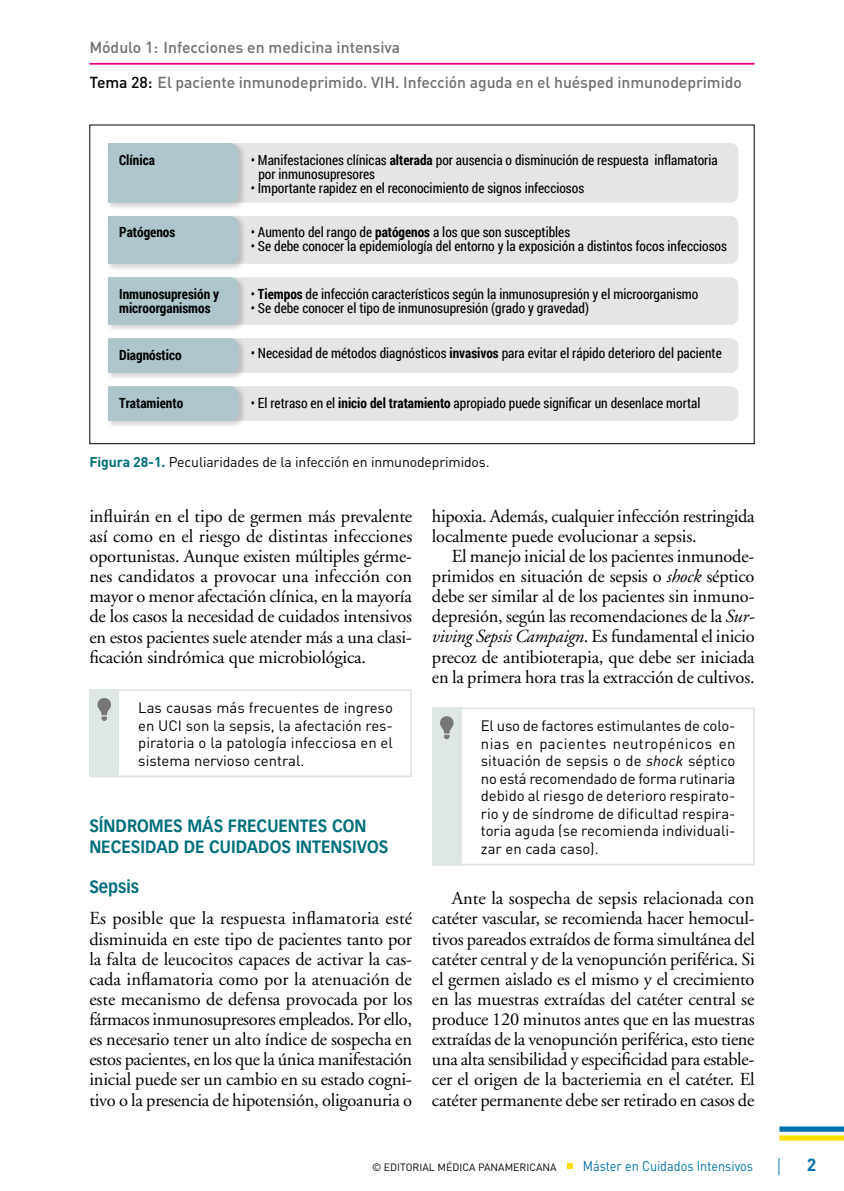
<style>
.page{position:relative;width:844px;height:1191px;background:#fff}
.page>*{position:absolute;margin:0;border:0;box-sizing:border-box;transform-origin:0 0}
.t1{font:18.38px/20.1px "Adobe Garamond";letter-spacing:-.01em;color:#000;text-align:justify}
.t2{font:700 17.5px/20.1px "Vectora LT Std";color:#006f7b;scale:.9 1}
.t3{font:17.5px "Optima LT Std";color:#0073ab}
.t4{font:700 17.5px "DIN";color:#0073ab}
.t5{font:500 15.75px "DIN";letter-spacing:-.005em;color:#6f6f6f}
.t6{font:14.88px/17.5px "DIN";color:#000;text-align:justify}
.t7{font:14px/14px "Roboto Condensed";color:#000;scale:.96 1}
.t8{font:700 14px/14px "Roboto Condensed";color:#000;scale:.96 1}
.t9{font:14px "DIN";letter-spacing:-.01em;color:#000}
.t10{font:14px "DIN";color:#0073ab;scale:.9 1}
.t11{font:10.5px "DIN";color:#000}
.s1{color:#000}
.s2{font-weight:700}
.s3{font-weight:700;color:#006f7b}
.s4{font-style:italic}
</style>
<div class="page">
<hr style="left:89px;top:63px;width:665px;height:2px;background:#e6007d">
<svg style="left:567px;top:1163px;width:5px;height:6px"></svg>
<div style="left:779px;top:1126px;width:64px;height:5px;background:#0073ab"></div>
<div style="left:779px;top:1135px;width:64px;height:5px;background:#fd0"></div>
<div style="left:89px;top:689px;width:323px;height:88px;border:2px solid #dee7e3"></div>
<div style="left:89px;top:689px;width:30px;height:88px;background:#dee7e3"></div>
<svg style="left:97px;top:698px;width:14px;height:23px"></svg>
<div style="left:432px;top:707px;width:322px;height:158px;border:2px solid #dee7e3"></div>
<div style="left:432px;top:707px;width:29px;height:158px;background:#dee7e3"></div>
<svg style="left:440px;top:716px;width:13px;height:23px"></svg>
<svg style="left:108px;top:143px;width:630px;height:60px;background:#d9dedf"></svg>
<svg style="left:108px;top:216px;width:630px;height:48px;background:#d9dedf"></svg>
<svg style="left:108px;top:277px;width:630px;height:48px;background:#d9dedf"></svg>
<svg style="left:108px;top:338px;width:630px;height:35px;background:#d9dedf"></svg>
<svg style="left:108px;top:386px;width:630px;height:35px;background:#d9dedf"></svg>
<p class="t5" style="left:89px;top:37px;width:312px">Módulo 1: Infecciones en medicina intensiva</p>
<p class="t5" style="left:89px;top:72px;width:653px"><span class="s1">Tema 28:</span> El paciente inmunodeprimido. VIH. Infección aguda en el huésped inmunodeprimido</p>
<p class="t8" style="left:119px;top:152px;width:39px">Clínica</p>
<p class="t7" style="left:258px;top:152px;width:480px;text-indent:-8px">• Manifestaciones clínicas <span class="s2">alterada</span> por ausencia o disminución de respuesta inflamatoria por inmunosupresores</p>
<p class="t7" style="left:251px;top:180px;width:349px">• Importante rapidez en el reconocimiento de signos infecciosos</p>
<p class="t8" style="left:119px;top:225px;width:60px">Patógenos</p>
<p class="t7" style="left:251px;top:225px;width:334px">• Aumento del rango de <span class="s2">patógenos</span> a los que son susceptibles</p>
<p class="t7" style="left:251px;top:239px;width:497px">• Se debe conocer la epidemiología del entorno y la exposición a distintos focos infecciosos</p>
<p class="t8" style="left:119px;top:286px;width:106px">Inmunosupresión y microorganismos</p>
<p class="t7" style="left:251px;top:286px;width:467px">• <span class="s2">Tiempos</span> de infección característicos según la inmunosupresión y el microorganismo</p>
<p class="t7" style="left:251px;top:300px;width:354px">• Se debe conocer el tipo de inmunosupresión (grado y gravedad)</p>
<p class="t8" style="left:119px;top:347px;width:67px">Diagnóstico</p>
<p class="t7" style="left:251px;top:345px;width:492px">• Necesidad de métodos diagnósticos <span class="s2">invasivos</span> para evitar el rápido deterioro del paciente</p>
<p class="t8" style="left:119px;top:395px;width:68px">Tratamiento</p>
<p class="t7" style="left:251px;top:395px;width:470px">• El retraso en el <span class="s2">inicio del tratamiento</span> apropiado puede significar un desenlace mortal</p>
<p class="t9" style="left:89px;top:453px;width:401px"><span class="s3">Figura 28-1.</span> Peculiaridades de la infección en inmunodeprimidos.</p>
<p class="t1" style="left:89px;top:506px;width:324px">influirán en el tipo de germen más prevalente así como en el riesgo de distintas infecciones oportunistas. Aunque existen múltiples gérme&shy;nes candidatos a provocar una infección con mayor o menor afectación clínica, en la mayoría de los casos la necesidad de cuidados intensivos en estos pacientes suele atender más a una clasi&shy;ficación sindrómica que microbiológica.</p>
<p class="t6" style="left:138px;top:698px;width:256px">Las causas más frecuentes de ingreso en UCI son la sepsis, la afectación res&shy;piratoria o la patología infecciosa en el sistema nervioso central.</p>
<p class="t2" style="left:89px;top:816px;width:333px">SÍNDROMES MÁS FRECUENTES CON<br>NECESIDAD DE CUIDADOS INTENSIVOS</p>
<p class="t2" style="left:89px;top:876px;width:57px">Sepsis</p>
<p class="t1" style="left:89px;top:909px;width:324px">Es posible que la respuesta inflamatoria esté disminuida en este tipo de pacientes tanto por la falta de leucocitos capaces de activar la cas&shy;cada inflamatoria como por la atenuación de este mecanismo de defensa provocada por los fármacos inmunosupresores empleados. Por ello, es necesario tener un alto índice de sospecha en estos pacientes, en los que la única manifestación inicial puede ser un cambio en su estado cogni&shy;tivo o la presencia de hipotensión, oligoanuria o</p>
<p class="t1" style="left:432px;top:506px;width:324px">hipoxia. Además, cualquier infección restringida localmente puede evolucionar a sepsis.</p>
<p class="t1" style="left:432px;top:546px;width:324px;text-indent:20px">El manejo inicial de los pacientes inmunode&shy;primidos en situación de sepsis o <span class="s4">shock</span> séptico debe ser similar al de los pacientes sin inmuno&shy;depresión, según las recomendaciones de la <span class="s4">Sur&shy;viving Sepsis Campaign</span>. Es fundamental el inicio precoz de antibioterapia, que debe ser iniciada en la primera hora tras la extracción de cultivos.</p>
<p class="t6" style="left:480px;top:717px;width:256px">El uso de factores estimulantes de colo&shy;nias en pacientes neutropénicos en situación de sepsis o de <span class="s4">shock</span> séptico no está recomendado de forma rutinaria debido al riesgo de deterioro respirato&shy;rio y de síndrome de dificultad respira&shy;toria aguda (se recomienda individuali&shy;zar en cada caso).</p>
<p class="t1" style="left:432px;top:889px;width:324px;text-indent:20px">Ante la sospecha de sepsis relacionada con catéter vascular, se recomienda hacer hemocul&shy;tivos pareados extraídos de forma simultánea del catéter central y de la venopunción periférica. Si el germen aislado es el mismo y el crecimiento en las muestras extraídas del catéter central se produce 120 minutos antes que en las muestras extraídas de la venopunción periférica, esto tiene una alta sensibilidad y especificidad para estable&shy;cer el origen de la bacteriemia en el catéter. El catéter permanente debe ser retirado en casos de</p>
<p class="t11" style="left:372px;top:1160px;width:186px">© EDITORIAL MÉDICA PANAMERICANA</p>
<p class="t10" style="left:582px;top:1157px;width:191px">Máster en Cuidados Intensivos</p>
<p class="t3" style="left:775px;top:1154px;width:7px">|</p>
<p class="t4" style="left:806px;top:1153px;width:11px">2</p>
</div>
